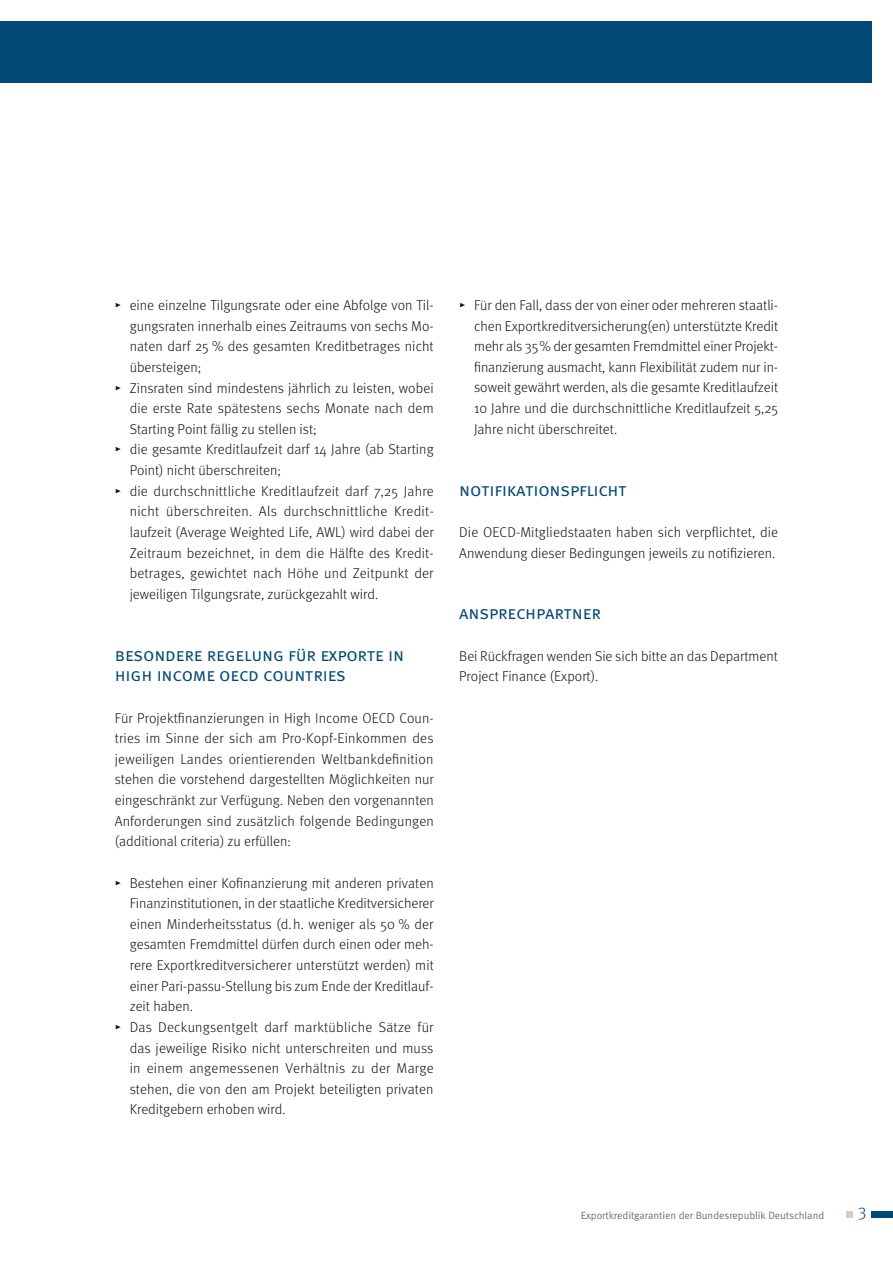
<style>
.page{position:relative;width:893px;height:1263px;background:#fff}
.page>*{position:absolute;margin:0;border:0;box-sizing:border-box;transform-origin:0 0}
.t1{font:18.3px/20.5px "Meta Normal Caps";letter-spacing:-.01em;color:#004976}
.t2{font:17.25px "Meta Light LF";color:#004976}
.t3{font:300 14.25px/20.5px "Meta";letter-spacing:.005em;color:#141415;text-align:justify}
.t4{font:10.5px "Meta Normal";letter-spacing:-.005em;color:#747067}
.s1{font-family:"Meta Light Expert";font-weight:400}
</style>
<div class="page">
<div style="left:872px;top:1211px;width:21px;height:7px;background:#004976"></div>
<div style="left:846px;top:1211px;width:7px;height:7px;background:#d4cec2"></div>
<div style="left:0;top:21px;width:872px;height:62px;background:#004976"></div>
<p class="t3" style="left:115px;top:295px;width:320px"><span class="s1">@</span> eine einzelne Tilgungsrate oder eine Abfolge von Til-</p>
<p class="t3" style="left:130px;top:315px;width:306px">gungsraten innerhalb eines Zeitraums von sechs Mo-</p>
<p class="t3" style="left:130px;top:336px;width:306px">naten darf 25 % des gesamten Kreditbetrages nicht</p>
<p class="t3" style="left:130px;top:357px;width:73px">übersteigen;</p>
<p class="t3" style="left:115px;top:377px;width:320px"><span class="s1">@</span> Zinsraten sind mindestens jährlich zu leisten, wobei</p>
<p class="t3" style="left:130px;top:398px;width:305px">die erste Rate spätestens sechs Monate nach dem</p>
<p class="t3" style="left:130px;top:418px;width:189px">Starting Point fällig zu stellen ist;</p>
<p class="t3" style="left:115px;top:439px;width:320px"><span class="s1">@</span> die gesamte Kreditlaufzeit darf 14 Jahre (ab Starting</p>
<p class="t3" style="left:130px;top:460px;width:153px">Point) nicht überschreiten;</p>
<p class="t3" style="left:115px;top:480px;width:320px"><span class="s1">@</span> die durchschnittliche Kreditlaufzeit darf 7,25 Jahre</p>
<p class="t3" style="left:130px;top:501px;width:306px">nicht überschreiten. Als durchschnittliche Kredit-</p>
<p class="t3" style="left:130px;top:522px;width:306px">laufzeit (Average Weighted Life, AWL) wird dabei der</p>
<p class="t3" style="left:130px;top:542px;width:306px">Zeitraum bezeichnet, in dem die Hälfte des Kredit-</p>
<p class="t3" style="left:130px;top:563px;width:305px">betrages, gewichtet nach Höhe und Zeitpunkt der</p>
<p class="t3" style="left:130px;top:583px;width:250px">jeweiligen Tilgungsrate, zurückgezahlt wird.</p>
<p class="t1" style="left:115px;top:644px;width:291px">besondere regelung für exporte in high income oecd countries</p>
<p class="t3" style="left:115px;top:707px;width:320px">Für Projektfinanzierungen in High Income OECD Coun&shy;tries im Sinne der sich am Pro-Kopf-Einkommen des jeweiligen Landes orientierenden Weltbankdefinition stehen die vorstehend dargestellten Möglichkeiten nur eingeschränkt zur Verfügung. Neben den vorgenannten Anforderungen sind zusätzlich folgende Bedingungen (additional criteria) zu erfüllen:</p>
<p class="t3" style="left:115px;top:872px;width:320px"><span class="s1">@</span> Bestehen einer Kofinanzierung mit anderen privaten</p>
<p class="t3" style="left:130px;top:893px;width:306px">Finanzinstitutionen, in der staatliche Kreditversicherer</p>
<p class="t3" style="left:130px;top:913px;width:305px">einen Minderheitsstatus (d.h. weniger als 50 % der</p>
<p class="t3" style="left:130px;top:934px;width:306px">gesamten Fremdmittel dürfen durch einen oder meh-</p>
<p class="t3" style="left:130px;top:955px;width:306px">rere Exportkreditversicherer unterstützt werden) mit</p>
<p class="t3" style="left:130px;top:975px;width:305px">einer Pari-passu-Stellung bis zum Ende der Kreditlauf-</p>
<p class="t3" style="left:130px;top:996px;width:65px">zeit haben.</p>
<p class="t3" style="left:115px;top:1017px;width:320px"><span class="s1">@</span> Das Deckungsentgelt darf marktübliche Sätze für</p>
<p class="t3" style="left:130px;top:1037px;width:305px">das jeweilige Risiko nicht unterschreiten und muss</p>
<p class="t3" style="left:130px;top:1058px;width:305px">in einem angemessenen Verhältnis zu der Marge</p>
<p class="t3" style="left:130px;top:1078px;width:305px">stehen, die von den am Projekt beteiligten privaten</p>
<p class="t3" style="left:130px;top:1099px;width:157px">Kreditgebern erhoben wird.</p>
<p class="t3" style="left:474px;top:295px;width:306px;text-indent:-15px"><span class="s1">@</span> Für den Fall, dass der von einer oder mehreren staatli&shy;chen Exportkreditversicherung(en) unterstützte Kredit mehr als 35 % der gesamten Fremdmittel einer Projekt&shy;finanzierung ausmacht, kann Flexibilität zudem nur in&shy;soweit gewährt werden, als die gesamte Kreditlaufzeit 10 Jahre und die durchschnittliche Kreditlaufzeit 5,25<br>Jahre nicht überschreitet.</p>
<p class="t1" style="left:459px;top:479px;width:169px">notifikationspflicht</p>
<p class="t3" style="left:459px;top:522px;width:320px">Die OECD-Mitgliedstaaten haben sich verpflichtet, die<br>Anwendung dieser Bedingungen jeweils zu notifizieren.</p>
<p class="t1" style="left:459px;top:603px;width:143px">ansprechpartner</p>
<p class="t3" style="left:459px;top:645px;width:320px">Bei Rückfragen wenden Sie sich bitte an das Department<br>Project Finance (Export).</p>
<p class="t4" style="left:581px;top:1209px;width:245px">Exportkreditgarantien der Bundesrepublik Deutschland</p>
<p class="t2" style="left:858px;top:1203px;width:10px">3</p>
</div>
